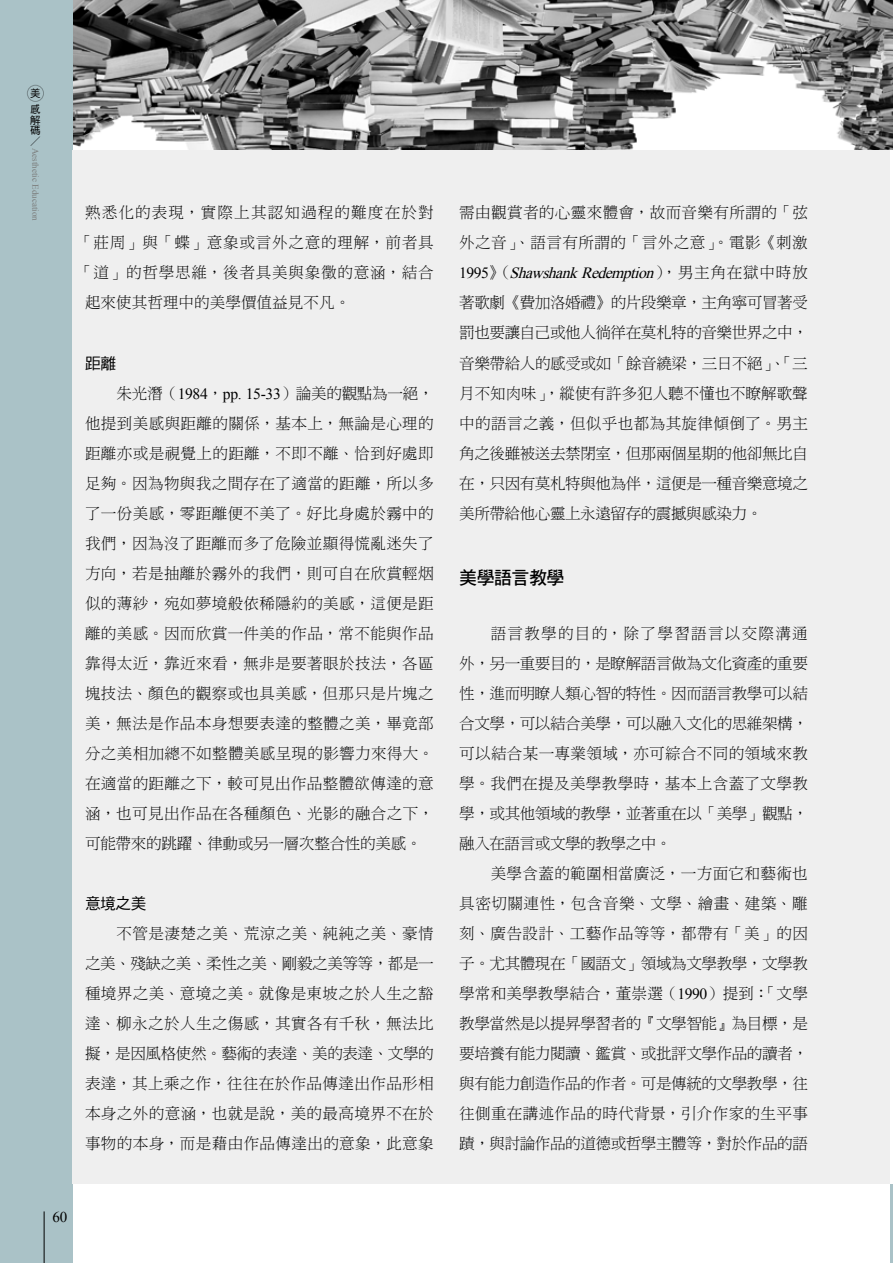
<style>
.page{position:relative;width:893px;height:1263px;background:#fff}
.page>*{position:absolute;margin:0;border:0;box-sizing:border-box;transform-origin:0 0}
.t1{font:18px "DF Hei Std W7";letter-spacing:-.03em;color:#000}
.t2{font:15.75px "DF Hei Std W5";letter-spacing:-.03em;color:#000}
.t3{font:15.6px/30px "DF Ming Std W3";letter-spacing:.02em;color:#000;text-align:justify}
.t4{font:15.6px "DF Ming Std W3";letter-spacing:.045em;color:#000}
.t5{font:italic 15.6px "Times New Roman";color:#000}
.t6{font:15.6px "DF Ming Std W3";letter-spacing:.07em;color:#000}
.t7{font:15.6px "DF Ming Std W3";color:#000}
.t8{font:15px "Times New Roman";color:#000}
.t9{font:10.5px/16px "DF Hei Std W5";color:#000}
.t10{font:10.5px "DF Ming Std W3";color:#000}
.t11{font:9px "Times New Roman";color:#7b7d7c}
.s1{font-family:"Times New Roman"}
.s2{font-style:normal}
.s3{font-family:"DF Ming Std W3";font-style:normal}
</style>
<div class="page">
<div style="left:0;top:0;width:891px;height:1263px;background:#aac2c7"></div>
<img style="left:74px;top:0;width:819px;height:1263px">
<hr style="left:891px;top:448px;width:2px;height:815px;background:#aac2c7">
<div style="left:72px;top:150px;width:819px;height:1033px;background:#efefef"></div>
<hr style="left:891px;top:150px;width:2px;height:1033px;background:#fff">
<hr style="left:44px;top:1211px;width:1px;height:52px;background:#000">
<div style="left:27px;top:85px;width:17px;height:17px;border:1px solid #000;border-radius:50%"></div>
<p class="t9" style="left:30px;top:85px;width:12px">美感</p>
<p class="t9" style="left:30px;top:114px;width:12px;line-height:10.5px">解碼</p>
<p class="t10" style="left:30px;top:135px;width:11px">／</p>
<p class="t11" style="left:42px;top:148px;width:74px;rotate:90deg">Aesthetic Education</p>
<p class="t6" style="left:85px;top:204px;width:350px">熟悉化的表現，實際上其認知過程的難度在於對</p>
<p class="t4" style="left:77px;top:234px;width:358px">「莊周」與「蝶」意象或言外之意的理解，前者具</p>
<p class="t4" style="left:77px;top:264px;width:358px">「道」的哲學思維，後者具美與象徵的意涵，結合</p>
<p class="t7" style="left:85px;top:294px;width:267px">起來使其哲理中的美學價值益見不凡。</p>
<p class="t2" style="left:85px;top:354px;width:33px">距離</p>
<p class="t3" style="left:85px;top:378px;width:350px;text-indent:31px">朱光潛（<span class="s1">1984</span>，<span class="s1">pp. 15-33</span>）論美的觀點為一絕，他提到美感與距離的關係，基本上，無論是心理的距離亦或是視覺上的距離，不即不離、恰到好處即足夠。因為物與我之間存在了適當的距離，所以多了一份美感，零距離便不美了。好比身處於霧中的我們，因為沒了距離而多了危險並顯得慌亂迷失了方向，若是抽離於霧外的我們，則可自在欣賞輕烟似的薄紗，宛如夢境般依稀隱約的美感，這便是距離的美感。因而欣賞一件美的作品，常不能與作品靠得太近，靠近來看，無非是要著眼於技法，各區塊技法、顏色的觀察或也具美感，但那只是片塊之美，無法是作品本身想要表達的整體之美，畢竟部分之美相加總不如整體美感呈現的影響力來得大。在適當的距離之下，較可見出作品整體欲傳達的意涵，也可見出作品在各種顏色、光影的融合之下，可能帶來的跳躍、律動或另一層次整合性的美感。</p>
<p class="t2" style="left:85px;top:894px;width:63px">意境之美</p>
<p class="t3" style="left:85px;top:918px;width:350px;text-indent:31px">不管是淒楚之美、荒涼之美、純純之美、豪情之美、殘缺之美、柔性之美、剛毅之美等等，都是一種境界之美、意境之美。就像是東坡之於人生之豁達、柳永之於人生之傷感，其實各有千秋，無法比擬，是因風格使然。藝術的表達、美的表達、文學的表達，其上乘之作，往往在於作品傳達出作品形相本身之外的意涵，也就是說，美的最高境界不在於事物的本身，而是藉由作品傳達出的意象，此意象</p>
<p class="t8" style="left:52px;top:1206px;width:16px">60</p>
<p class="t3" style="left:459px;top:198px;width:350px">需由觀賞者的心靈來體會，故而音樂有所謂的「弦外之音」、語言有所謂的「言外之意」。電影《刺激</p>
<p class="t5" style="left:459px;top:263px;width:350px"><span class="s2">1 9 9 5</span> <span class="s3">》（</span> ShawshankRedemption<span class="s3">），男主角在獄中時放</span></p>
<p class="t3" style="left:459px;top:288px;width:350px">著歌劇《費加洛婚禮》的片段樂章，主角寧可冒著受罰也要讓自己或他人徜徉在莫札特的音樂世界之中，音樂帶給人的感受或如「餘音繞梁，三日不絕」、「三月不知肉味」，縱使有許多犯人聽不懂也不瞭解歌聲中的語言之義，但似乎也都為其旋律傾倒了。男主角之後雖被送去禁閉室，但那兩個星期的他卻無比自在，只因有莫札特與他為伴，這便是一種音樂意境之美所帶給他心靈上永遠留存的震撼與感染力。</p>
<p class="t1" style="left:459px;top:568px;width:107px">美學語言教學</p>
<p class="t3" style="left:459px;top:618px;width:350px;text-indent:31px">語言教學的目的，除了學習語言以交際溝通外，另一重要目的，是瞭解語言做為文化資產的重要性，進而明瞭人類心智的特性。因而語言教學可以結合文學，可以結合美學，可以融入文化的思維架構，可以結合某一專業領域，亦可綜合不同的領域來教學。我們在提及美學教學時，基本上含蓋了文學教學，或其他領域的教學，並著重在以「美學」觀點，融入在語言或文學的教學之中。</p>
<p class="t3" style="left:459px;top:858px;width:350px;text-indent:31px">美學含蓋的範圍相當廣泛，一方面它和藝術也具密切關連性，包含音樂、文學、繪畫、建築、雕刻、廣告設計、工藝作品等等，都帶有「美」的因子。尤其體現在「國語文」領域為文學教學，文學教學常和美學教學結合，董崇選（<span class="s1">1990</span>）提到：「文學教學當然是以提昇學習者的『文學智能』為目標，是要培養有能力閱讀、鑑賞、或批評文學作品的讀者，與有能力創造作品的作者。可是傳統的文學教學，往往側重在講述作品的時代背景，引介作家的生平事蹟，與討論作品的道德或哲學主體等，對於作品的語</p>
</div>
